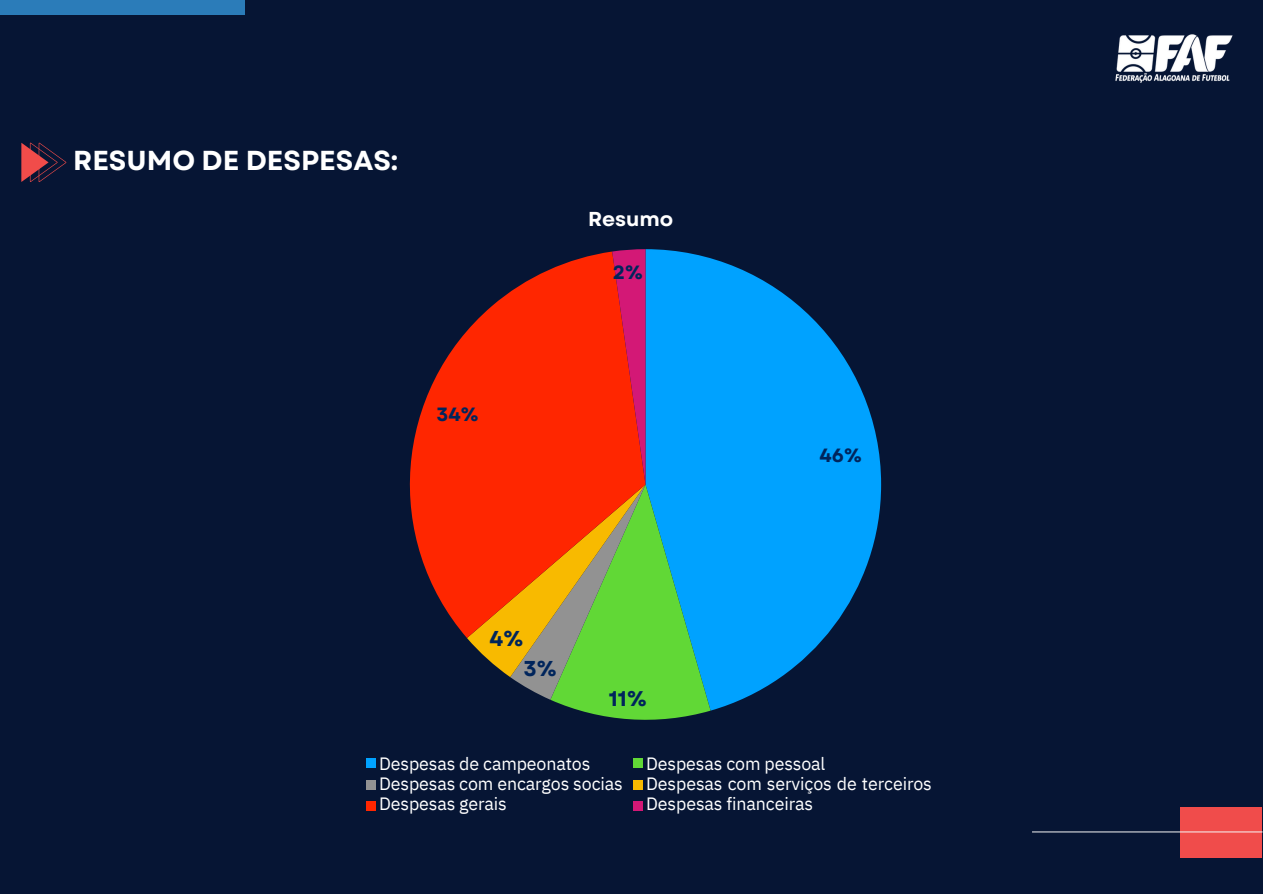
<style>
.page{position:relative;width:1263px;height:894px;background:#fff}
.page>*{position:absolute;margin:0;border:0;box-sizing:border-box;transform-origin:0 0}
.t1{font:700 27.45px "Garet";color:#fff}
.t2{font:700 21.45px "Garet";color:#00255c}
.t3{font:700 21.15px "Garet";color:#00255c}
.t4{font:700 20.1px "Garet";color:#fff}
.t5{font:700 19.2px "Garet";color:#00255c}
.t6{font:17.85px/20.2px "IBM Plex Sans";letter-spacing:-.005em;color:#fff}
</style>
<div class="page">
<div style="left:0;top:0;width:1263px;height:893px;background:#061534"></div>
<div style="left:0;top:0;width:244px;height:15px;background:#2b7cb9"></div>
<div style="left:1180px;top:806px;width:82px;height:51px;background:#f04c4b"></div>
<hr style="left:1032px;top:831px;width:231px;height:1px;background:#f7f6f6">
<svg style="left:711px;top:258px;width:170px;height:452px;fill:#00a2ff"></svg>
<svg style="left:409px;top:331px;width:58px;height:306px;fill:#ff2600"></svg>
<svg style="left:467px;top:249px;width:244px;height:471px;background:#976748"></svg>
<svg style="left:21px;top:143px;width:45px;height:39px"></svg>
<div style="left:366px;top:758px;width:9px;height:9px;background:#00a2ff"></div>
<div style="left:366px;top:780px;width:9px;height:9px;background:#929292"></div>
<div style="left:366px;top:801px;width:9px;height:9px;background:#ff2600"></div>
<div style="left:633px;top:758px;width:9px;height:9px;background:#61d836"></div>
<div style="left:633px;top:780px;width:9px;height:9px;background:#f8ba00"></div>
<div style="left:633px;top:801px;width:9px;height:9px;background:#d31876"></div>
<img style="left:1115px;top:34px;width:118px;height:49px">
<h1 class="t1" style="left:73px;top:141px;width:327px">RESUMO DE DESPESAS:</h1>
<p class="t5" style="left:437px;top:400px;width:44px">34%</p>
<p class="t4" style="left:588px;top:204px;width:87px">Resumo</p>
<p class="t5" style="left:613px;top:259px;width:32px">2%</p>
<p class="t2" style="left:489px;top:623px;width:35px">4%</p>
<p class="t2" style="left:523px;top:653px;width:35px">3%</p>
<p class="t3" style="left:609px;top:682px;width:39px">11%</p>
<p class="t5" style="left:819px;top:441px;width:44px">46%</p>
<p class="t6" style="left:379px;top:752px;width:245px">Despesas de campeonatos<br>Despesas com encargos socias<br>Despesas gerais</p>
<p class="t6" style="left:646px;top:752px;width:287px">Despesas com pessoal<br>Despesas com serviços de terceiros<br>Despesas financeiras</p>
</div>
